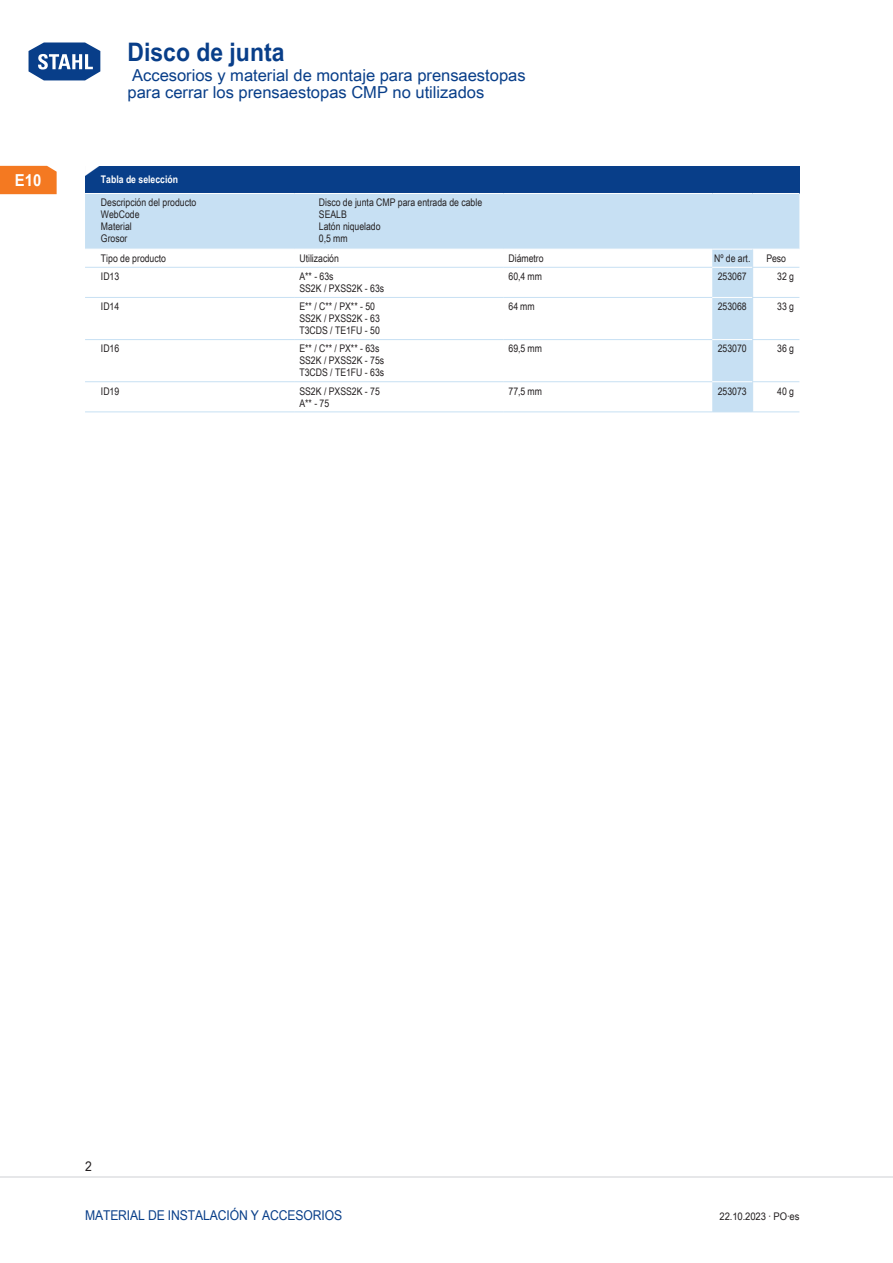
<style>
.page{position:relative;width:893px;height:1263px;background:#fff}
.page>*{position:absolute;margin:0;border:0;box-sizing:border-box;transform-origin:0 0}
.t1{font:700 25.5px "Arial Unicode MS";color:#083e89;scale:.9 1}
.TabHeader1stColumn{font:700 24px "Arial Unicode MS";color:#fff;scale:1.45 1}
.t2{font:16.5px/17px "Arial Unicode MS";color:#083e89}
.t3{font:700 16.5px "Arial Unicode MS";color:#fff;scale:.9 1}
.t4{font:13.5px "Arial Unicode MS";letter-spacing:-.01em;color:#083e89;scale:.9 1}
.t5{font:13.5px "Arial Unicode MS";color:#231f20;scale:.9 1}
.TabBodyLeft{font:10.5px "Arial Unicode MS";color:#231f20;scale:.83 1}
.TabBody1stColumnTitl{font:10.5px "Arial Unicode MS";color:#231f20;scale:.83 1}
.TabBodyCenter{font:10.5px "Arial Unicode MS";color:#231f20;scale:.83 1}
.TabBody1stColumnTitl-2{font:10.5px "Arial Unicode MS";color:#231f20;scale:.9 1}
.TabHeader1stColumn-2{font:700 10.5px "Arial Unicode MS";color:#fff;scale:.83 1}
.TabBodyRight{font:10.5px "Arial Unicode MS";color:#231f20;scale:.83 1}
.s1{font-weight:400;font-size:31.65px;color:#fff}
</style>
<div class="page">
<svg style="left:28px;top:42px;width:73px;height:39px"></svg>
<hr style="left:0;top:1176px;width:893px;height:2px;background:#e6e7e9">
<div style="left:0;top:166px;width:57px;height:28px;background:#f47921"></div>
<div style="left:85px;top:166px;width:714px;height:27px;background:#083e89"></div>
<svg style="left:85px;top:194px;width:714px;height:217px"></svg>
<hr style="left:85px;top:249px;width:209px;height:1px;background:#fff">
<hr style="left:294px;top:249px;width:209px;height:1px;background:#fff">
<hr style="left:503px;top:249px;width:209px;height:1px;background:#fff">
<hr style="left:712px;top:249px;width:41px;height:1px;background:#fff">
<hr style="left:753px;top:249px;width:46px;height:1px;background:#fff">
<hr style="left:85px;top:267px;width:209px;height:1px;background:#c7e0f3">
<hr style="left:294px;top:267px;width:209px;height:1px;background:#c7e0f3">
<hr style="left:503px;top:267px;width:209px;height:1px;background:#c7e0f3">
<hr style="left:712px;top:267px;width:40px;height:1px;background:#fff">
<hr style="left:752px;top:267px;width:47px;height:1px;background:#c7e0f3">
<svg style="left:752px;top:249px;width:1px;height:48px"></svg>
<hr style="left:85px;top:297px;width:209px;height:1px;background:#c7e0f3">
<hr style="left:294px;top:297px;width:209px;height:1px;background:#c7e0f3">
<hr style="left:503px;top:297px;width:209px;height:1px;background:#c7e0f3">
<hr style="left:712px;top:297px;width:40px;height:1px;background:#fff">
<hr style="left:752px;top:297px;width:47px;height:1px;background:#c7e0f3">
<hr style="left:752px;top:298px;width:1px;height:41px;background:#c7e0f3">
<hr style="left:85px;top:339px;width:209px;height:1px;background:#c7e0f3">
<hr style="left:294px;top:339px;width:209px;height:1px;background:#c7e0f3">
<hr style="left:503px;top:339px;width:209px;height:1px;background:#c7e0f3">
<hr style="left:712px;top:339px;width:40px;height:1px;background:#fff">
<hr style="left:752px;top:339px;width:47px;height:1px;background:#c7e0f3">
<hr style="left:752px;top:340px;width:1px;height:41px;background:#c7e0f3">
<hr style="left:85px;top:381px;width:209px;height:1px;background:#c7e0f3">
<hr style="left:85px;top:411px;width:209px;height:1px;background:#c7e0f3">
<hr style="left:294px;top:381px;width:209px;height:1px;background:#c7e0f3">
<hr style="left:294px;top:411px;width:209px;height:1px;background:#c7e0f3">
<hr style="left:503px;top:381px;width:209px;height:1px;background:#c7e0f3">
<hr style="left:503px;top:411px;width:209px;height:1px;background:#c7e0f3">
<hr style="left:712px;top:381px;width:40px;height:1px;background:#fff">
<hr style="left:712px;top:411px;width:41px;height:1px;background:#c7e0f3">
<hr style="left:752px;top:381px;width:47px;height:1px;background:#c7e0f3">
<hr style="left:753px;top:411px;width:46px;height:1px;background:#c7e0f3">
<svg style="left:752px;top:382px;width:1px;height:29px"></svg>
<h1 class="t1" style="left:26px;top:33px;width:288px"><span class="s1">Home</span> Disco de junta</h1>
<h3 class="t2" style="left:128px;top:66px;width:399px">Accesorios y material de montaje para prensaestopas para cerrar los prensaestopas CMP no utilizados</h3>
<h3 class="t3" style="left:15px;top:168px;width:31px">E10</h3>
<p class="TabHeader1stColumn" style="left:82px;top:154px;width:16px">◤</p>
<p class="TabHeader1stColumn-2" style="left:101px;top:172px;width:94px">Tabla de selección</p>
<p class="TabBody1stColumnTitl" style="left:101px;top:195px;width:116px">Descripción del producto</p>
<p class="TabBody1stColumnTitl" style="left:319px;top:195px;width:198px">Disco de junta CMP para entrada de cable</p>
<p class="TabBody1stColumnTitl" style="left:101px;top:207px;width:48px">WebCode</p>
<p class="TabBody1stColumnTitl" style="left:319px;top:207px;width:35px">SEALB</p>
<p class="TabBody1stColumnTitl" style="left:101px;top:219px;width:39px">Material</p>
<p class="TabBody1stColumnTitl" style="left:319px;top:219px;width:76px">Latón niquelado</p>
<p class="TabBody1stColumnTitl" style="left:101px;top:231px;width:34px">Grosor</p>
<p class="TabBody1stColumnTitl" style="left:319px;top:231px;width:36px">0,5 mm</p>
<p class="TabBody1stColumnTitl" style="left:101px;top:251px;width:80px">Tipo de producto</p>
<p class="TabBodyLeft" style="left:299px;top:251px;width:49px">Utilización</p>
<p class="TabBodyLeft" style="left:508px;top:251px;width:44px">Diámetro</p>
<p class="TabBodyCenter" style="left:714px;top:251px;width:45px">Nº de art.</p>
<p class="TabBodyCenter" style="left:766px;top:251px;width:25px">Peso</p>
<p class="TabBody1stColumnTitl" style="left:101px;top:269px;width:24px">ID13</p>
<p class="TabBodyLeft" style="left:299px;top:269px;width:43px">A** - 63s</p>
<p class="TabBodyLeft" style="left:299px;top:281px;width:104px">SS2K / PXSS2K - 63s</p>
<p class="TabBodyLeft" style="left:508px;top:269px;width:42px">60,4 mm</p>
<p class="TabBodyCenter" style="left:718px;top:269px;width:36px">253067</p>
<p class="TabBodyRight" style="left:777px;top:269px;width:22px">32 g</p>
<p class="TabBody1stColumnTitl" style="left:101px;top:299px;width:24px">ID14</p>
<p class="TabBodyLeft" style="left:299px;top:299px;width:93px">E** / C** / PX** - 50</p>
<p class="TabBodyLeft" style="left:299px;top:311px;width:98px">SS2K / PXSS2K - 63</p>
<p class="TabBodyLeft" style="left:299px;top:323px;width:98px">T3CDS / TE 1FU - 50</p>
<p class="TabBodyLeft" style="left:508px;top:299px;width:33px">64 mm</p>
<p class="TabBodyCenter" style="left:718px;top:299px;width:36px">253068</p>
<p class="TabBodyRight" style="left:777px;top:299px;width:22px">33 g</p>
<p class="TabBody1stColumnTitl" style="left:101px;top:341px;width:24px">ID16</p>
<p class="TabBodyLeft" style="left:299px;top:341px;width:98px">E** / C** / PX** - 63s</p>
<p class="TabBodyLeft" style="left:299px;top:353px;width:104px">SS2K / PXSS2K - 75s</p>
<p class="TabBodyLeft" style="left:299px;top:365px;width:104px">T3CDS / TE 1FU - 63s</p>
<p class="TabBodyLeft" style="left:508px;top:341px;width:42px">69,5 mm</p>
<p class="TabBodyCenter" style="left:718px;top:341px;width:36px">253070</p>
<p class="TabBodyRight" style="left:777px;top:341px;width:22px">36 g</p>
<p class="TabBody1stColumnTitl" style="left:101px;top:383px;width:24px">ID19</p>
<p class="TabBodyLeft" style="left:299px;top:383px;width:98px">SS2K / PXSS2K - 75</p>
<p class="TabBodyLeft" style="left:299px;top:395px;width:37px">A** - 75</p>
<p class="TabBodyLeft" style="left:508px;top:383px;width:42px">77,5 mm</p>
<p class="TabBodyCenter" style="left:718px;top:383px;width:36px">253073</p>
<p class="TabBodyRight" style="left:777px;top:383px;width:22px">40 g</p>
<p class="t5" style="left:85px;top:1157px;width:9px">2</p>
<p class="t4" style="left:85px;top:1205px;width:208px">Material de instalación y acc</p>
<p class="t4" style="left:287px;top:1205px;width:62px">esorios</p>
<p class="TabBody1stColumnTitl-2" style="left:720px;top:1208px;width:90px">22.10.2023 · PO·es</p>
</div>
